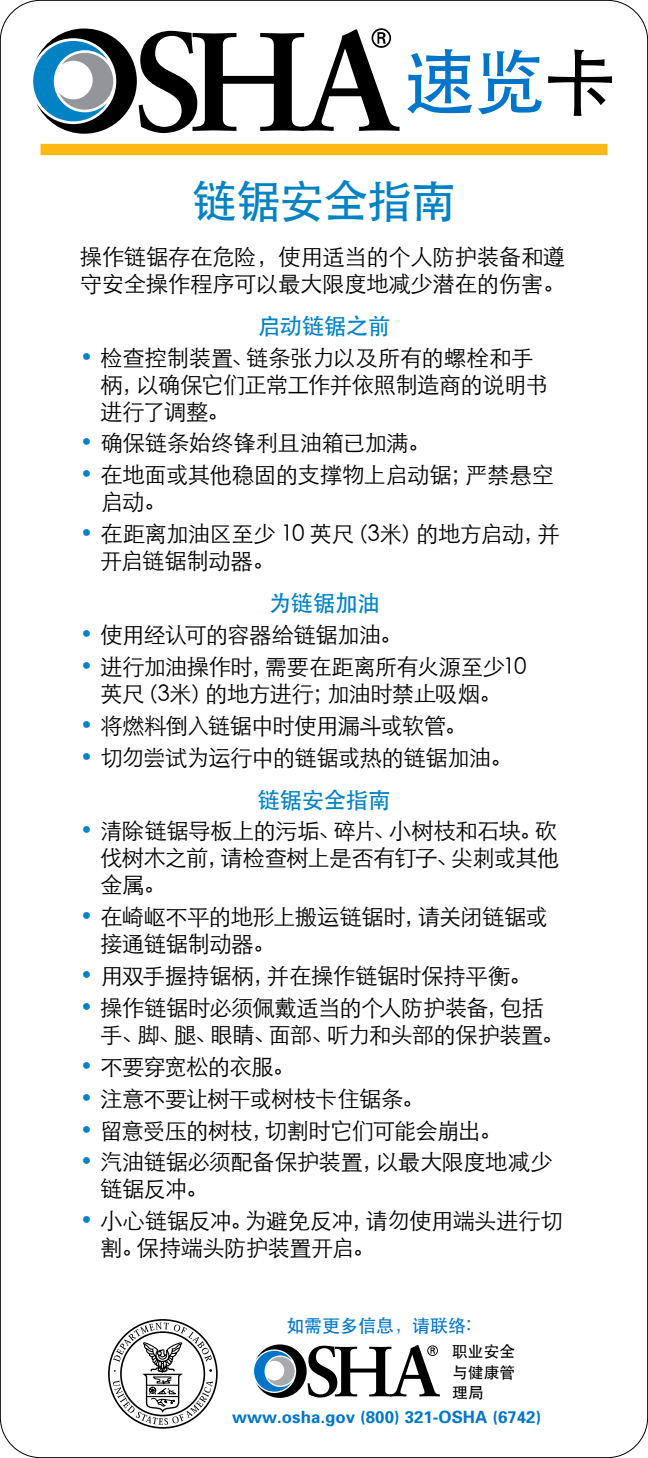
<style>
.page{position:relative;width:648px;height:1458px;background:#fff}
.page>*{position:absolute;margin:0;border:0;box-sizing:border-box;transform-origin:0 0}
.t1{font:500 72px "ST Heiti SC";color:#0075c9}
.t2{font:500 45px "ST Heiti SC";letter-spacing:-.025em;color:#0082c4}
.body{font:300 22.5px/27px "ST Heiti SC";letter-spacing:-.03em;color:#000}
.subhead{font:500 22.5px "ST Heiti SC";letter-spacing:-.015em;color:#0082c4}
.t3{font:500 18px "ST Heiti SC";color:#0075c9}
.t4{font:700 16.88px "Univers";color:#0075c9}
.t5{font:500 15.75px/20.2px "ST Heiti SC";color:#000}
.s1{color:#000}
.s2{color:#0082c4}
</style>
<div class="page">
<div style="left:40px;top:144px;width:568px;height:11px;background:#fdb913"></div>
<svg style="left:33px;top:28px;width:367px;height:106px"></svg>
<svg style="left:254px;top:1344px;width:186px;height:54px"></svg>
<div style="left:108px;top:1319px;width:110px;height:110px;border:2px solid #000;border-radius:50%"></div>
<svg style="left:113px;top:1323px;width:100px;height:102px"></svg>
<p class="t1" style="left:404px;top:42px;width:214px">速览<span class="s1">卡</span></p>
<p class="t2" style="left:192px;top:177px;width:266px">链锯安全指南</p>
<p class="body" style="left:80px;top:241px;width:487px">操作链锯存在危险，使用适当的个人防护装备和遵守安全操作程序可以最大限度地减少潜在的伤害。</p>
<p class="subhead" style="left:257px;top:313px;width:135px">启动链锯之前</p>
<p class="body" style="left:100px;top:342px;width:449px;text-indent:-20px"><span class="s2">•</span> 检查控制装置、链条张力以及所有的螺栓和手柄，以确保它们正常工作并依照制造商的说明书进行了调整。</p>
<p class="body" style="left:80px;top:427px;width:352px"><span class="s2">•</span> 确保链条始终锋利且油箱已加满。</p>
<p class="body" style="left:100px;top:459px;width:456px;text-indent:-20px"><span class="s2">•</span> 在地面或其他稳固的支撑物上启动锯；严禁悬空启动。</p>
<p class="body" style="left:100px;top:518px;width:462px;text-indent:-20px"><span class="s2">•</span> 在距离加油区至少 10 英尺（3米）的地方启动，并开启链锯制动器。</p>
<p class="subhead" style="left:268px;top:591px;width:113px">为链锯加油</p>
<p class="body" style="left:80px;top:619px;width:324px"><span class="s2">•</span> 使用经认可的容器给链锯加油。</p>
<p class="body" style="left:80px;top:651px;width:448px;text-align:center"><span class="s2">•</span> 进行加油操作时，需要在距离所有火源至少10英尺（3米）的地方进行；加油时禁止吸烟。</p>
<p class="body" style="left:80px;top:710px;width:389px"><span class="s2">•</span> 将燃料倒入链锯中时使用漏斗或软管。</p>
<p class="body" style="left:80px;top:742px;width:434px"><span class="s2">•</span> 切勿尝试为运行中的链锯或热的链锯加油。</p>
<p class="subhead" style="left:257px;top:787px;width:135px">链锯安全指南</p>
<p class="body" style="left:100px;top:815px;width:461px;text-align:justify;text-indent:-20px"><span class="s2">•</span> 清除链锯导板上的污垢、碎片、小树枝和石块。砍伐树木之前，请检查树上是否有钉子、尖刺或其他金属。</p>
<p class="body" style="left:100px;top:901px;width:449px;text-indent:-20px"><span class="s2">•</span> 在崎岖不平的地形上搬运链锯时，请关闭链锯或接通链锯制动器。</p>
<p class="body" style="left:80px;top:960px;width:453px"><span class="s2">•</span> 用双手握持锯柄，并在操作链锯时保持平衡。</p>
<p class="body" style="left:100px;top:992px;width:465px;text-indent:-20px"><span class="s2">•</span> 操作链锯时必须佩戴适当的个人防护装备，包括手、脚、腿、眼睛、面部、听力和头部的保护装置。</p>
<p class="body" style="left:80px;top:1051px;width:217px"><span class="s2">•</span> 不要穿宽松的衣服。</p>
<p class="body" style="left:80px;top:1083px;width:346px"><span class="s2">•</span> 注意不要让树干或树枝卡住锯条。</p>
<p class="body" style="left:80px;top:1115px;width:424px"><span class="s2">•</span> 留意受压的树枝，切割时它们可能会崩出。</p>
<p class="body" style="left:100px;top:1146px;width:454px;text-indent:-20px"><span class="s2">•</span> 汽油链锯必须配备保护装置，以最大限度地减少链锯反冲。</p>
<p class="body" style="left:100px;top:1205px;width:464px;text-indent:-20px"><span class="s2">•</span> 小心链锯反冲。为避免反冲，请勿使用端头进行切割。保持端头防护装置开启。</p>
<p class="t3" style="left:286px;top:1316px;width:186px">如需更多信息，请联络:</p>
<p class="t5" style="left:452px;top:1341px;width:64px">职业安全</p>
<p class="t5" style="left:452px;top:1361px;width:64px">与健康管理局</p>
<p class="t4" style="left:232px;top:1407px;width:310px">www.osha.gov (800) 321-OSHA (6742)</p>
</div>
